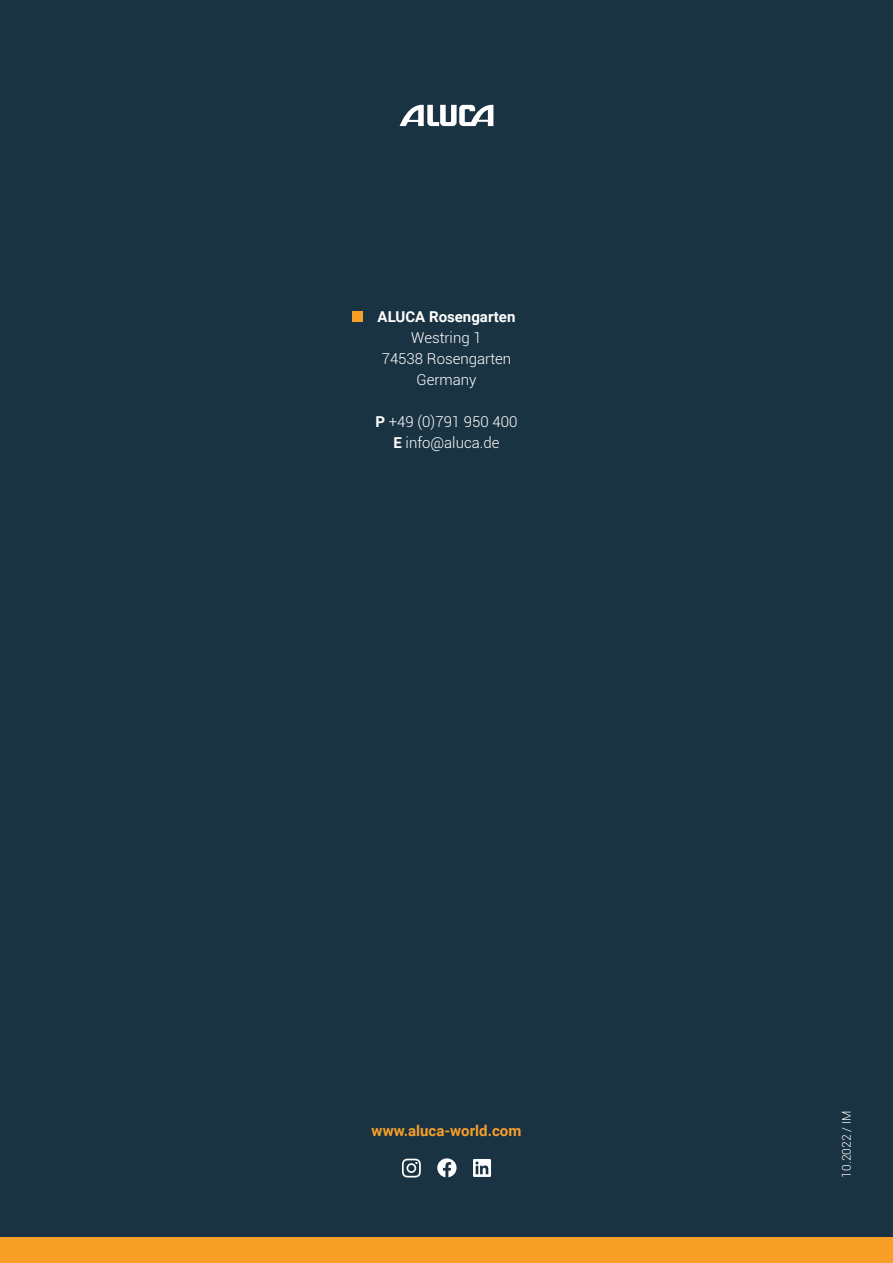
<style>
.page{position:relative;width:893px;height:1263px;background:#1a3343}
.page>*{position:absolute;margin:0;border:0;box-sizing:border-box;transform-origin:0 0}
.t1{font:300 15px/21px "Roboto";color:#fff;text-align:center}
.t2{font:700 15px "Roboto";color:#f89f28}
.t3{font:700 15px "Roboto";color:#fff}
.t4{font:300 12px "Roboto";color:#fff}
.s1{font-weight:700}
</style>
<div class="page">
<svg style="left:400px;top:105px;width:93px;height:21px"></svg>
<svg style="left:402px;top:1159px;width:19px;height:18px"></svg>
<svg style="left:437px;top:1158px;width:20px;height:19px"></svg>
<svg style="left:473px;top:1159px;width:18px;height:18px"></svg>
<div style="left:0;top:1237px;width:893px;height:26px;background:#f89f28"></div>
<div style="left:352px;top:311px;width:11px;height:11px;background:#f89f28"></div>
<p class="t3" style="left:378px;top:306px;width:139px">ALUCA Rosengarten</p>
<p class="t1" style="left:382px;top:327px;width:131px">Westring 1<br>74538 Rosengarten<br>Germany</p>
<p class="t1" style="left:375px;top:411px;width:143px"><span class="s1">P</span> +49 (0)791 950 400<br><span class="s1">E</span> info@aluca.de</p>
<p class="t2" style="left:372px;top:1120px;width:151px">www.aluca-world.com</p>
<p class="t4" style="left:838px;top:1177px;width:68px;rotate:-90deg">10.2022 / IM</p>
</div>
